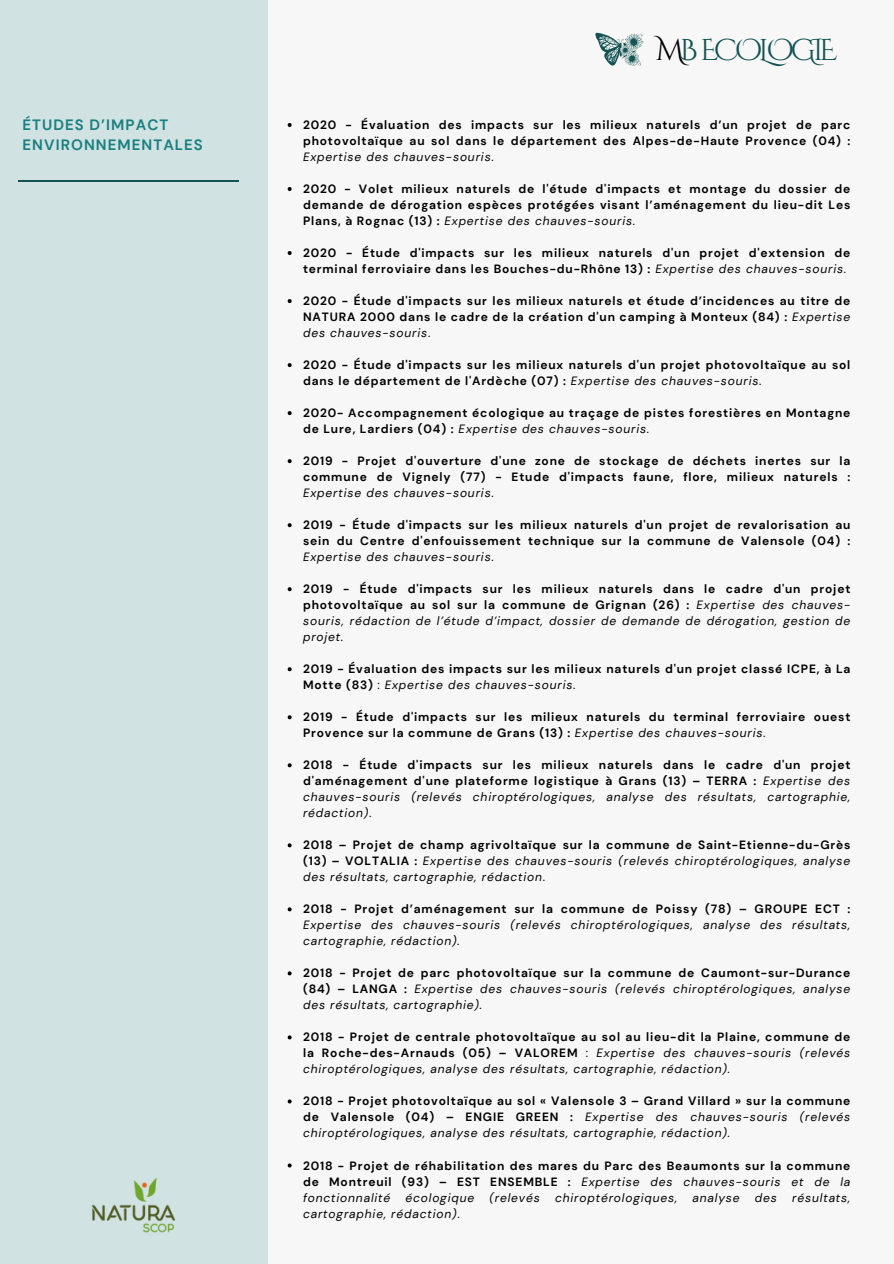
<style>
.page{position:relative;width:894px;height:1264px;background:#fff}
.page>*{position:absolute;margin:0;border:0;box-sizing:border-box;transform-origin:0 0}
.t1{font:30px "Cinzel Decorative";letter-spacing:-.14em;color:#135353}
.t2{font:700 15px/20.2px "DM Sans";letter-spacing:.07em;color:#1b8080}
.t3{font:700 12px/16px "DM Sans";letter-spacing:.07em;color:#000;text-align:justify}
.t4{font:italic 12px/16px "DM Sans";letter-spacing:.07em;color:#000;text-align:justify}
.s1{color:#000}
.s2{font-weight:400;font-style:italic}
.s3{font-weight:400}
.s4{font-weight:700;font-style:normal}
.s5{font-style:normal}
</style>
<div class="page">
<div style="left:0;top:0;width:893px;height:1263px;background:#f8f7f7"></div>
<div style="left:0;top:0;width:267px;height:1263px;background:#d1e2e2"></div>
<img style="left:91px;top:1177px;width:84px;height:56px">
<svg style="left:287px;top:123px;width:4px;height:4px"></svg>
<svg style="left:287px;top:187px;width:4px;height:4px"></svg>
<svg style="left:287px;top:251px;width:4px;height:4px"></svg>
<svg style="left:287px;top:299px;width:4px;height:4px"></svg>
<svg style="left:287px;top:363px;width:4px;height:4px"></svg>
<svg style="left:287px;top:411px;width:4px;height:4px"></svg>
<svg style="left:287px;top:459px;width:4px;height:4px"></svg>
<svg style="left:287px;top:523px;width:4px;height:4px"></svg>
<svg style="left:287px;top:587px;width:4px;height:4px"></svg>
<svg style="left:287px;top:667px;width:4px;height:4px"></svg>
<svg style="left:287px;top:715px;width:4px;height:4px"></svg>
<svg style="left:287px;top:763px;width:4px;height:4px"></svg>
<svg style="left:287px;top:843px;width:4px;height:4px"></svg>
<svg style="left:287px;top:907px;width:4px;height:4px"></svg>
<svg style="left:287px;top:971px;width:4px;height:4px"></svg>
<svg style="left:287px;top:1035px;width:4px;height:4px"></svg>
<svg style="left:287px;top:1099px;width:4px;height:4px"></svg>
<svg style="left:287px;top:1163px;width:4px;height:4px"></svg>
<hr style="left:18px;top:180px;width:221px;height:1px;background:#135353">
<svg style="left:595px;top:33px;width:48px;height:33px"></svg>
<p class="t2" style="left:23px;top:115px;width:182px">ÉTUDES D’IMPACT<br>ENVIRONNEMENTALES</p>
<p class="t1" style="left:655px;top:30px;width:183px"><span class="s1">M</span>B ECOLOGIE</p>
<h2 class="t3" style="left:303px;top:117px;width:548px">2020 - Évaluation des impacts sur les milieux naturels d’un projet de parc photovoltaïque au sol dans le département des Alpes-de-Haute Provence (04) :<br><span class="s2">Expertise des chauves-souris.</span></h2>
<p class="t3" style="left:303px;top:181px;width:548px">2020 - Volet milieux naturels de l'étude d'impacts et montage du dossier de demande de dérogation espèces protégées visant l’aménagement du lieu-dit Les Plans, à Rognac (13) : <span class="s2">Expertise des chauves-souris.</span></p>
<p class="t3" style="left:303px;top:245px;width:548px">2020 - Étude d'impacts sur les milieux naturels d'un projet d'extension de terminal ferroviaire dans les Bouches-du-Rhône 13) : <span class="s2">Expertise des chauves-souris.</span></p>
<p class="t3" style="left:303px;top:293px;width:548px">2020 - Étude d'impacts sur les milieux naturels et étude d’incidences au titre de NATURA 2000 dans le cadre de la création d'un camping à Monteux (84) : <span class="s2">Expertise des chauves-souris.</span></p>
<h1 class="t3" style="left:303px;top:357px;width:548px">2020 - Étude d'impacts sur les milieux naturels d'un projet photovoltaïque au sol dans le département de l'Ardèche (07) : <span class="s2">Expertise des chauves-souris.</span></h1>
<p class="t3" style="left:303px;top:405px;width:548px">2020- Accompagnement écologique au traçage de pistes forestières en Montagne de Lure, Lardiers (04) : <span class="s2">Expertise des chauves-souris.</span></p>
<p class="t3" style="left:303px;top:453px;width:548px">2019 - Projet d'ouverture d'une zone de stockage de déchets inertes sur la commune de Vignely (77) - Etude d'impacts faune, flore, milieux naturels :<br><span class="s2">Expertise des chauves-souris.</span></p>
<p class="t3" style="left:303px;top:517px;width:548px">2019 - Étude d'impacts sur les milieux naturels d'un projet de revalorisation au sein du Centre d'enfouissement technique sur la commune de Valensole (04) :<br><span class="s2">Expertise des chauves-souris.</span></p>
<p class="t3" style="left:303px;top:581px;width:548px">2019 - Étude d'impacts sur les milieux naturels dans le cadre d'un projet photovoltaïque au sol sur la commune de Grignan (26) : <span class="s2">Expertise des chauves&shy;souris, rédaction de l’étude d’impact, dossier de demande de dérogation, gestion de projet.</span></p>
<p class="t3" style="left:303px;top:661px;width:548px">2019 - Évaluation des impacts sur les milieux naturels d'un projet classé ICPE, à La<br>Motte (83) <span class="s3">:</span> <span class="s2">Expertise des chauves-souris.</span></p>
<p class="t3" style="left:303px;top:709px;width:548px">2019 - Étude d'impacts sur les milieux naturels du terminal ferroviaire ouest<br>Provence sur la commune de Grans (13) : <span class="s2">Expertise des chauves-souris.</span></p>
<p class="t3" style="left:303px;top:757px;width:548px">2018 - Étude d'impacts sur les milieux naturels dans le cadre d'un projet d'aménagement d'une plateforme logistique à Grans (13) – TERRA : <span class="s2">Expertise des chauves-souris (relevés chiroptérologiques, analyse des résultats, cartographie, rédaction)</span><span class="s3">.</span></p>
<p class="t4" style="left:303px;top:837px;width:548px"><span class="s4">2018 – Projet de champ agrivoltaïque sur la commune de Saint-Etienne-du-Grès (13) – VOLTALIA :</span> Expertise des chauves-souris (relevés chiroptérologiques, analyse des résultats, cartographie, rédaction<span class="s5">.</span></p>
<p class="t4" style="left:303px;top:901px;width:548px"><span class="s4">2018 - Projet d’aménagement sur la commune de Poissy (78) – GROUPE ECT :<br></span>Expertise des chauves-souris (relevés chiroptérologiques, analyse des résultats, cartographie, rédaction).</p>
<p class="t4" style="left:303px;top:965px;width:548px"><span class="s4">2018 - Projet de parc photovoltaïque sur la commune de Caumont-sur-Durance (84) – LANGA :</span> Expertise des chauves-souris (relevés chiroptérologiques, analyse des résultats, cartographie).</p>
<p class="t3" style="left:303px;top:1029px;width:548px">2018 - Projet de centrale photovoltaïque au sol au lieu-dit la Plaine, commune de la Roche-des-Arnauds (05) – VALOREM <span class="s3">:</span> <span class="s2">Expertise des chauves-souris (relevés chiroptérologiques, analyse des résultats, cartographie, rédaction).</span></p>
<p class="t4" style="left:303px;top:1093px;width:548px"><span class="s4">2018 - Projet photovoltaïque au sol « Valensole 3 – Grand Villard » sur la commune de Valensole (04) – ENGIE GREEN :</span> Expertise des chauves-souris (relevés chiroptérologiques, analyse des résultats, cartographie, rédaction).</p>
<p class="t3" style="left:303px;top:1157px;width:548px">2018 - Projet de réhabilitation des mares du Parc des Beaumonts sur la commune de Montreuil (93) – EST ENSEMBLE : <span class="s2">Expertise des chauves-souris et de la fonctionnalité</span></p>
<p class="t4" style="left:405px;top:1189px;width:70px">écologique</p>
<p class="t4" style="left:489px;top:1189px;width:52px">(relevés</p>
<p class="t4" style="left:555px;top:1189px;width:124px">chiroptérologiques,</p>
<p class="t4" style="left:692px;top:1189px;width:49px">analyse</p>
<p class="t4" style="left:754px;top:1189px;width:24px">des</p>
<p class="t4" style="left:792px;top:1189px;width:60px">résultats,</p>
<p class="t4" style="left:303px;top:1205px;width:158px">cartographie, rédaction)<span class="s5">.</span></p>
</div>
